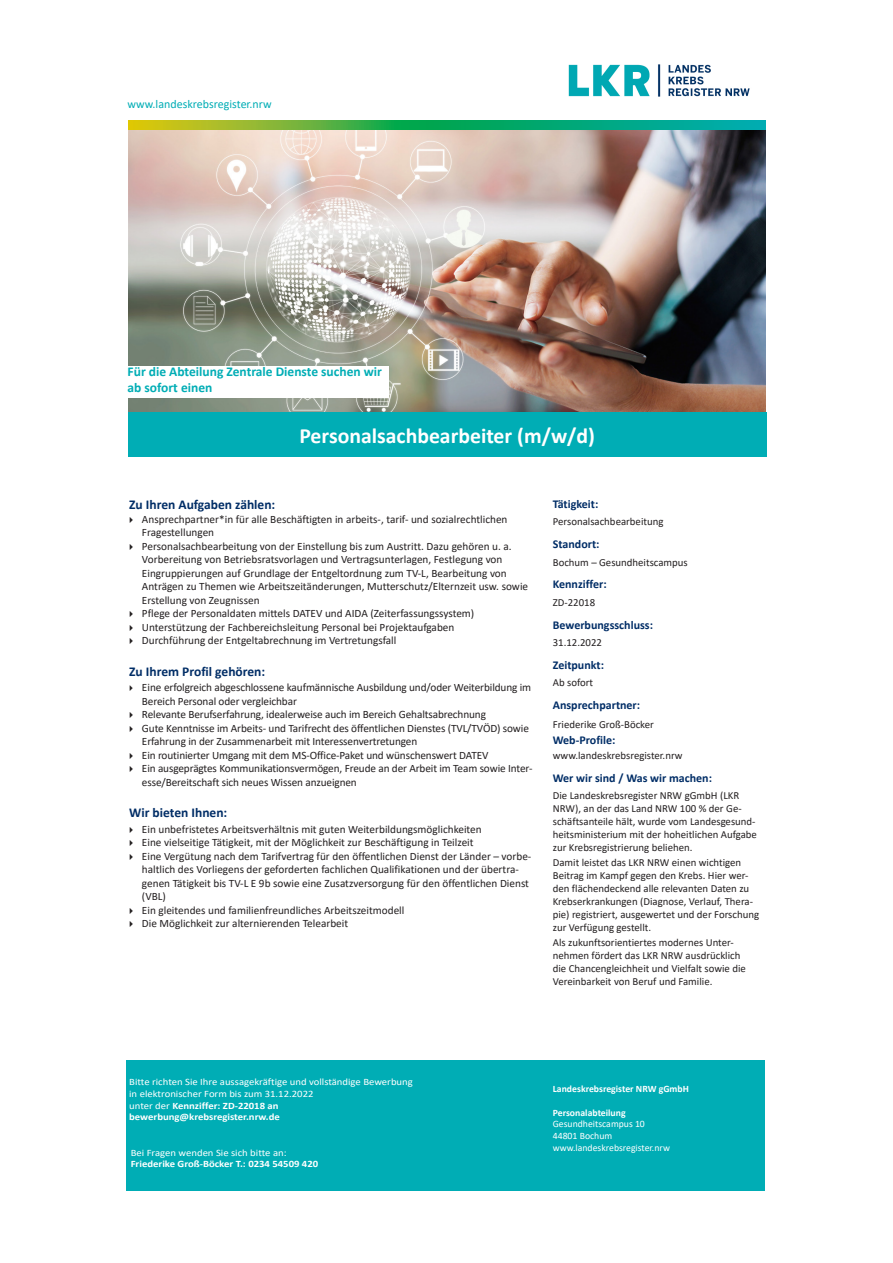
<style>
.page{position:relative;width:893px;height:1263px;background:#fff}
.page>*{position:absolute;margin:0;border:0;box-sizing:border-box;transform-origin:0 0}
.Ü_1_weiß{font:700 21.75px "Calibri";color:#fff}
.ü_3{font:700 13.5px "Calibri";color:#002d66}
.t1{font:700 13.5px/16.2px "Calibri";color:#00adb5}
.Ü_4b{font:700 12px "Calibri";color:#002d66}
.t2{font:12px "Calibri";color:#00adb5}
.Info{font:700 12px "Calibri";color:#002d66}
.t3{font:11.25px/13.5px "Calibri";color:#231f20}
.Info-2{font:10.8px/12.9px "Calibri";color:#231f20}
.Info_weiß{font:9.75px "Calibri";color:#fff;scale:1.1 1}
.Info_weiß-2{font:700 9.75px "Calibri";color:#fff;scale:1.1 1}
.Info_weiß-3{font:9.75px "Calibri";color:#fff}
.Info_weiß-4{font:700 9.75px "Calibri";color:#fff}
.s1{font-weight:400}
</style>
<div class="page">
<img style="left:128px;top:129px;width:638px;height:283px">
<div style="left:127px;top:1060px;width:638px;height:131px;background:#00adb5"></div>
<svg style="left:128px;top:121px;width:638px;height:8px;background:#38af5c"></svg>
<img style="left:568px;top:64px;width:182px;height:33px">
<div style="left:128px;top:366px;width:261px;height:32px;background:#fff"></div>
<div style="left:128px;top:412px;width:638px;height:45px;background:#00adb5"></div>
<p class="t2" style="left:128px;top:96px;width:146px">www.landeskrebsregister.nrw</p>
<p class="t1" style="left:128px;top:363px;width:256px">Für die Abteilung Zentrale Dienste suchen wir ab sofort einen</p>
<p class="Ü_1_weiß" style="left:299px;top:420px;width:297px">Personalsachbearbeiter (m/w/d)</p>
<p class="ü_3" style="left:129px;top:495px;width:148px">Zu Ihren Aufgaben zählen:</p>
<p class="t3" style="left:142px;top:512px;width:367px">Ansprechpartner*in für alle Beschäftigten in arbeits-, tarif- und sozialrechtlichen<br>Fragestellungen</p>
<p class="t3" style="left:142px;top:539px;width:388px">Personalsachbearbeitung von der Einstellung bis zum Austritt. Dazu gehören u. a.<br>Vorbereitung von Betriebsratsvorlagen und Vertragsunterlagen, Festlegung von Eingruppierungen auf Grundlage der Entgeltordnung zum TV-L, Bearbeitung von Anträgen zu Themen wie Arbeitszeitänderungen, Mutterschutz/Elternzeit usw. sowie Erstellung von Zeugnissen</p>
<p class="t3" style="left:142px;top:607px;width:334px">Pflege der Personaldaten mittels DATEV und AIDA (Zeiterfassungssystem)</p>
<p class="t3" style="left:142px;top:620px;width:314px">Unterstützung der Fachbereichsleitung Personal bei Projektaufgaben</p>
<p class="t3" style="left:142px;top:634px;width:256px">Durchführung der Entgeltabrechnung im Vertretungsfall</p>
<p class="ü_3" style="left:129px;top:662px;width:138px">Zu Ihrem Profil gehören:</p>
<p class="t3" style="left:142px;top:680px;width:391px">Eine erfolgreich abgeschlossene kaufmännische Ausbildung und/oder Weiterbildung im<br>Bereich Personal oder vergleichbar</p>
<p class="t3" style="left:142px;top:707px;width:346px">Relevante Berufserfahrung, idealerweise auch im Bereich Gehaltsabrechnung</p>
<p class="t3" style="left:142px;top:721px;width:388px">Gute Kenntnisse im Arbeits- und Tarifrecht des öffentlichen Dienstes (TVL/TVÖD) sowie<br>Erfahrung in der Zusammenarbeit mit Interessenvertretungen</p>
<p class="t3" style="left:142px;top:748px;width:348px">Ein routinierter Umgang mit dem MS-Office-Paket und wünschenswert DATEV</p>
<p class="t3" style="left:142px;top:761px;width:392px">Ein ausgeprägtes Kommunikationsvermögen, Freude an der Arbeit im Team sowie Inter&shy;esse/Bereitschaft sich neues Wissen anzueignen</p>
<p class="ü_3" style="left:129px;top:803px;width:100px">Wir bieten Ihnen:</p>
<p class="t3" style="left:142px;top:822px;width:341px">Ein unbefristetes Arbeitsverhältnis mit guten Weiterbildungsmöglichkeiten</p>
<p class="t3" style="left:142px;top:835px;width:333px">Eine vielseitige Tätigkeit, mit der Möglichkeit zur Beschäftigung in Teilzeit</p>
<p class="t3" style="left:142px;top:849px;width:391px">Eine Vergütung nach dem Tarifvertrag für den öffentlichen Dienst der Länder – vorbe&shy;haltlich des Vorliegens der geforderten fachlichen Qualifikationen und der übertra&shy;genen Tätigkeit bis TV-L E 9b sowie eine Zusatzversorgung für den öffentlichen Dienst (VBL)</p>
<p class="t3" style="left:142px;top:903px;width:264px">Ein gleitendes und familienfreundliches Arbeitszeitmodell</p>
<p class="t3" style="left:142px;top:916px;width:208px">Die Möglichkeit zur alternierenden Telearbeit</p>
<p class="Ü_4b" style="left:553px;top:496px;width:47px">Tätigkeit:</p>
<p class="Info-2" style="left:553px;top:515px;width:112px">Personalsachbearbeitung</p>
<p class="Ü_4b" style="left:553px;top:536px;width:48px">Standort:</p>
<p class="Info-2" style="left:553px;top:555px;width:136px">Bochum – Gesundheitscampus</p>
<p class="Ü_4b" style="left:553px;top:576px;width:55px">Kennziffer:</p>
<p class="Info-2" style="left:553px;top:595px;width:44px">ZD-22018</p>
<p class="Ü_4b" style="left:553px;top:616px;width:102px">Bewerbungsschluss:</p>
<p class="Info-2" style="left:553px;top:635px;width:51px">31.12.2022</p>
<p class="Ü_4b" style="left:553px;top:656px;width:53px">Zeitpunkt:</p>
<p class="Info-2" style="left:553px;top:676px;width:42px">Ab sofort</p>
<p class="Ü_4b" style="left:553px;top:696px;width:89px">Ansprechpartner:</p>
<p class="Info-2" style="left:553px;top:717px;width:103px">Friederike Groß-Böcker</p>
<p class="Info" style="left:553px;top:731px;width:64px">Web-Profile:</p>
<p class="Info-2" style="left:553px;top:749px;width:131px">www.landeskrebsregister.nrw</p>
<p class="Ü_4b" style="left:553px;top:769px;width:161px">Wer wir sind / Was wir machen:</p>
<p class="Info-2" style="left:553px;top:789px;width:206px">Die Landeskrebsregister NRW gGmbH (LKR NRW), an der das Land NRW 100 % der Ge&shy;schäftsanteile hält, wurde vom Landesgesund&shy;heitsministerium mit der hoheitlichen Aufgabe zur Krebsregistrierung beliehen.</p>
<p class="Info-2" style="left:553px;top:856px;width:208px">Damit leistet das LKR NRW einen wichtigen Beitrag im Kampf gegen den Krebs. Hier wer&shy;den flächendeckend alle relevanten Daten zu Krebserkrankungen (Diagnose, Verlauf, Thera&shy;pie) registriert, ausgewertet und der Forschung zur Verfügung gestellt.</p>
<p class="Info-2" style="left:553px;top:936px;width:195px">Als zukunftsorientiertes modernes Unter&shy;nehmen fördert das LKR NRW ausdrücklich die Chancengleichheit und Vielfalt sowie die Vereinbarkeit von Beruf und Familie.</p>
<p class="Info_weiß" style="left:129px;top:1075px;width:259px">Bitte richten Sie Ihre aussagekräftige und vollständige Bewerbung</p>
<p class="Info_weiß" style="left:129px;top:1087px;width:169px">in elektronischer Form bis zum 31.12.2022</p>
<p class="Info_weiß-2" style="left:129px;top:1098px;width:137px"><span class="s1">unter der</span> Kennziffer: ZD-22018 an</p>
<p class="Info_weiß-2" style="left:129px;top:1110px;width:139px">bewerbung@krebsregister.nrw.de</p>
<p class="Info_weiß" style="left:131px;top:1145px;width:143px">Bei Fragen wenden Sie sich bitte an:</p>
<p class="Info_weiß-2" style="left:131px;top:1157px;width:172px">Friederike Groß-Böcker T.: 0234 54509 420</p>
<p class="Info_weiß-4" style="left:553px;top:1082px;width:138px">Landeskrebsregister NRW gGmbH</p>
<p class="Info_weiß-4" style="left:553px;top:1105px;width:74px">Personalabteilung</p>
<p class="Info_weiß-3" style="left:553px;top:1117px;width:94px">Gesundheitscampus 10</p>
<p class="Info_weiß-3" style="left:553px;top:1129px;width:61px">44801 Bochum</p>
<p class="Info_weiß-3" style="left:553px;top:1141px;width:119px">www.landeskrebsregister.nrw</p>
</div>
